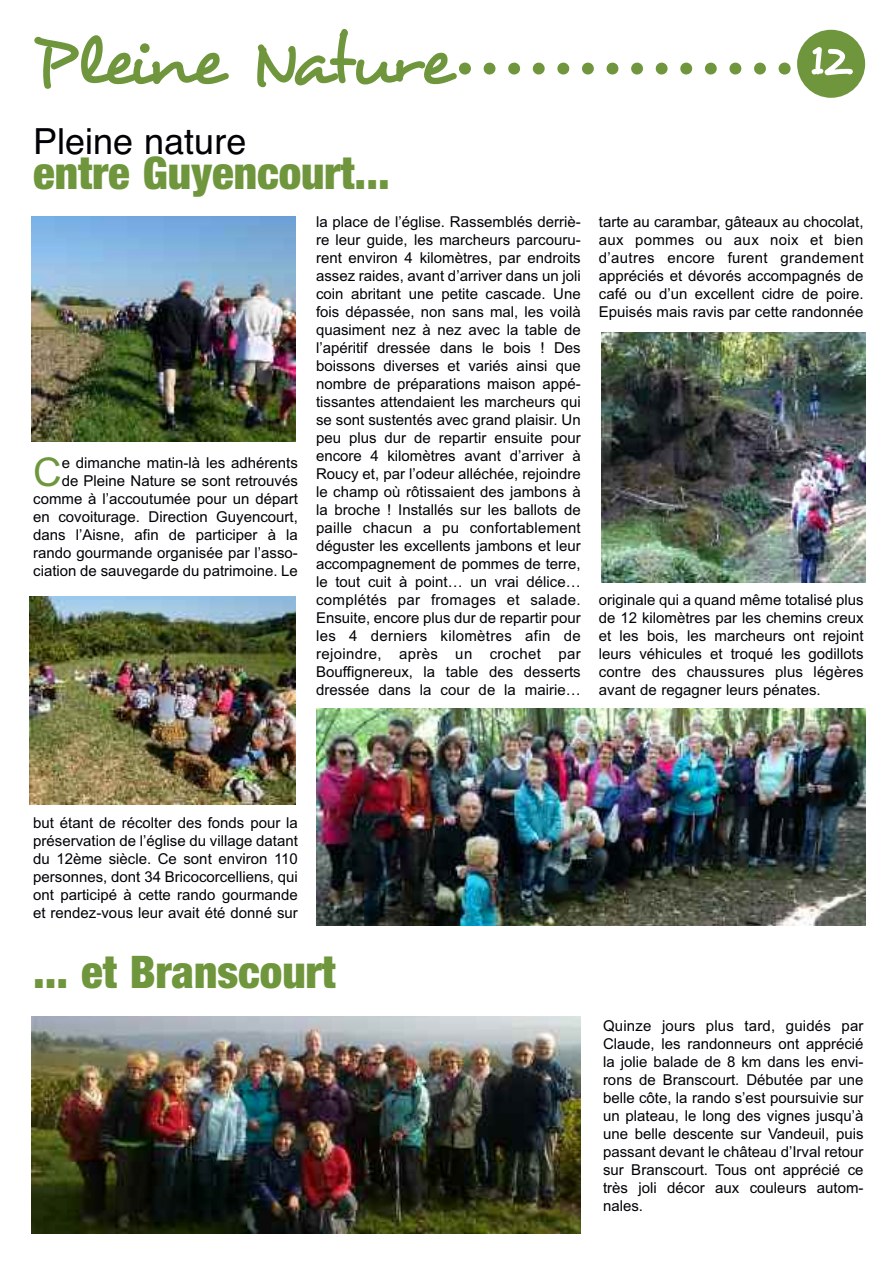
<style>
.page{position:relative;width:893px;height:1263px;background:#fff}
.page>*{position:absolute;margin:0;border:0;box-sizing:border-box;transform-origin:0 0}
.t1{font:72px "Desyrel";letter-spacing:-.065em;color:#6f963c}
.t2{font:54px "Desyrel";color:#fff}
.t3{font:900 condensed 45px "Helvetica Neue";color:#6f963c}
.t4{font:39.6px "Arial";color:#6f963c}
.t5{font:36px "Helvetica";color:#000006}
.t6{font:15px/18px "Arial";color:#000006;text-align:justify}
</style>
<div class="page">
<img style="left:32px;top:216px;width:263px;height:226px">
<img style="left:601px;top:332px;width:264px;height:250px">
<img style="left:317px;top:709px;width:548px;height:217px">
<img style="left:30px;top:596px;width:265px;height:208px">
<img style="left:32px;top:1017px;width:548px;height:216px">
<div style="left:797px;top:30px;width:68px;height:68px;background:#6f963c;border-radius:50%"></div>
<svg style="left:459px;top:63px;width:307px;height:12px"></svg>
<svg style="left:779px;top:63px;width:12px;height:12px"></svg>
<h1 class="t1" style="left:33px;top:16px;width:421px">Pleine Nature</h1>
<h3 class="t5" style="left:33px;top:121px;width:215px">Pleine nature</h3>
<h3 class="t3" style="left:33px;top:145px;width:358px">entre Guyencourt...</h3>
<h2 class="t2" style="left:806px;top:25px;width:47px">12</h2>
<h3 class="t4" style="left:33px;top:449px;width:30px">C</h3>
<p class="t6" style="left:33px;top:454px;width:266px;text-align:right">e dimanche matin-là les adhérents<br>de Pleine Nature se sont retrouvés comme à l’accoutumée pour un départ en covoiturage. Direction Guyencourt, dans l’Aisne, afin de participer à la rando gourmande organisée par l’asso&shy;ciation de sauvegarde du patrimoine. Le</p>
<p class="t6" style="left:316px;top:212px;width:266px">la place de l’église. Rassemblés derriè&shy;re leur guide, les marcheurs parcouru&shy;rent environ 4 kilomètres, par endroits assez raides, avant d’arriver dans un joli coin abritant une petite cascade. Une fois dépassée, non sans mal, les voilà quasiment nez à nez avec la table de l’apéritif dressée dans le bois ! Des boissons diverses et variés ainsi que nombre de préparations maison appé&shy;tissantes attendaient les marcheurs qui se sont sustentés avec grand plaisir. Un peu plus dur de repartir ensuite pour encore 4 kilomètres avant d’arriver à Roucy et, par l’odeur alléchée, rejoindre le champ où rôtissaient des jambons à la broche ! Installés sur les ballots de paille chacun a pu confortablement déguster les excellents jambons et leur accompagnement de pommes de terre, le tout cuit à point… un vrai délice… complétés par fromages et salade.<br>Ensuite, encore plus dur de repartir pour les 4 derniers kilomètres afin de rejoindre, après un crochet par Bouffignereux, la table des desserts dressée dans la cour de la mairie…</p>
<p class="t6" style="left:599px;top:212px;width:266px">tarte au carambar, gâteaux au chocolat, aux pommes ou aux noix et bien d’autres encore furent grandement appréciés et dévorés accompagnés de café ou d’un excellent cidre de poire.<br>Epuisés mais ravis par cette randonnée</p>
<p class="t6" style="left:599px;top:590px;width:266px">originale qui a quand même totalisé plus de 12 kilomètres par les chemins creux et les bois, les marcheurs ont rejoint leurs véhicules et troqué les godillots contre des chaussures plus légères avant de regagner leurs pénates.</p>
<p class="t6" style="left:33px;top:814px;width:266px">but étant de récolter des fonds pour la préservation de l’église du village datant du 12ème siècle. Ce sont environ 110 personnes, dont 34 Bricocorcelliens, qui ont participé à cette rando gourmande et rendez-vous leur avait été donné sur</p>
<h3 class="t3" style="left:33px;top:944px;width:304px">... et Branscourt</h3>
<p class="t6" style="left:603px;top:1017px;width:262px">Quinze jours plus tard, guidés par Claude, les randonneurs ont apprécié la jolie balade de 8 km dans les envi&shy;rons de Branscourt. Débutée par une belle côte, la rando s’est poursuivie sur un plateau, le long des vignes jusqu’à une belle descente sur Vandeuil, puis passant devant le château d’Irval retour sur Branscourt. Tous ont apprécié ce très joli décor aux couleurs autom&shy;nales.</p>
</div>
